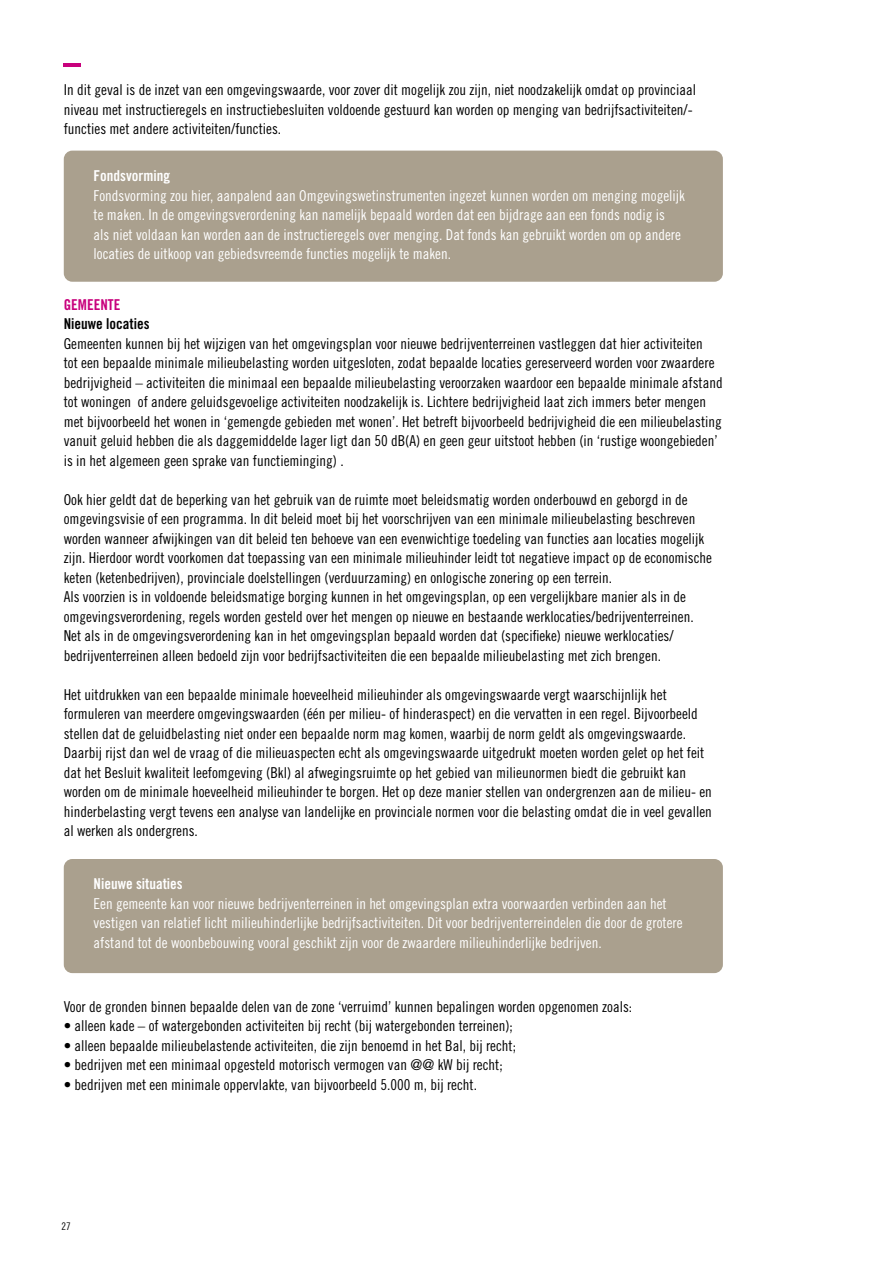
<style>
.page{position:relative;width:893px;height:1263px;background:#fff}
.page>*{position:absolute;margin:0;border:0;box-sizing:border-box;transform-origin:0 0}
.t1{font:15px/19.5px "Trade Gothic LT Std Cn 18";color:#000}
.t2{font:15px/19.5px "Trade Gothic LT Std Cn 18";color:#fff}
.t3{font:15px "Trade Gothic LT Std Bd Cn 20";color:#fff}
.t4{font:15px "Trade Gothic LT Std Bd Cn 20";color:#000}
.t5{font:15px "Trade Gothic LT Std Bd Cn 20";color:#c8007c}
.t6{font:10.5px "Trade Gothic LT Std Cn 18";color:#000}
</style>
<div class="page">
<hr style="left:64px;top:64px;width:17px;height:3px;background:#c8007c">
<div style="left:64px;top:151px;width:659px;height:131px;background:#aaa08e;border-radius:9px"></div>
<div style="left:64px;top:859px;width:659px;height:114px;background:#aaa08e;border-radius:9px"></div>
<p class="t1" style="left:64px;top:80px;width:634px">In dit geval is de inzet van een omgevingswaarde, voor zover dit mogelijk zou zijn, niet noodzakelijk omdat op provinciaal niveau met instructieregels en instructiebesluiten voldoende gestuurd kan worden op menging van bedrijfsactiviteiten/- functies met andere activiteiten/functies.</p>
<p class="t3" style="left:94px;top:167px;width:78px">Fondsvorming</p>
<p class="t2" style="left:94px;top:185px;width:593px">Fondsvorming zou hier, aanpalend aan Omgevingswetinstrumenten ingezet kunnen worden om menging mogelijk te maken. In de omgevingsverordening kan namelijk bepaald worden dat een bijdrage aan een fonds nodig is<br>als niet voldaan kan worden aan de instructieregels over menging. Dat fonds kan gebruikt worden om op andere locaties de uitkoop van gebiedsvreemde functies mogelijk te maken.</p>
<p class="t5" style="left:64px;top:295px;width:58px">GEMEENTE</p>
<p class="t4" style="left:64px;top:315px;width:87px">Nieuwe locaties</p>
<p class="t1" style="left:64px;top:333px;width:660px">Gemeenten kunnen bij het wijzigen van het omgevingsplan voor nieuwe bedrijventerreinen vastleggen dat hier activiteiten<br>tot een bepaalde minimale milieubelasting worden uitgesloten, zodat bepaalde locaties gereserveerd worden voor zwaardere bedrijvigheid – activiteiten die minimaal een bepaalde milieubelasting veroorzaken waardoor een bepaalde minimale afstand tot woningen of andere geluidsgevoelige activiteiten noodzakelijk is. Lichtere bedrijvigheid laat zich immers beter mengen met bijvoorbeeld het wonen in ‘gemengde gebieden met wonen’. Het betreft bijvoorbeeld bedrijvigheid die een milieubelasting vanuit geluid hebben die als daggemiddelde lager ligt dan 50 dB(A) en geen geur uitstoot hebben (in ‘rustige woongebieden’ is in het algemeen geen sprake van functieminging) .</p>
<p class="t1" style="left:64px;top:489px;width:650px">Ook hier geldt dat de beperking van het gebruik van de ruimte moet beleidsmatig worden onderbouwd en geborgd in de omgevingsvisie of een programma. In dit beleid moet bij het voorschrijven van een minimale milieubelasting beschreven worden wanneer afwijkingen van dit beleid ten behoeve van een evenwichtige toedeling van functies aan locaties mogelijk zijn. Hierdoor wordt voorkomen dat toepassing van een minimale milieuhinder leidt tot negatieve impact op de economische keten (ketenbedrijven), provinciale doelstellingen (verduurzaming) en onlogische zonering op een terrein.<br>Als voorzien is in voldoende beleidsmatige borging kunnen in het omgevingsplan, op een vergelijkbare manier als in de omgevingsverordening, regels worden gesteld over het mengen op nieuwe en bestaande werklocaties/bedrijventerreinen.<br>Net als in de omgevingsverordening kan in het omgevingsplan bepaald worden dat (specifieke) nieuwe werklocaties/ bedrijventerreinen alleen bedoeld zijn voor bedrijfsactiviteiten die een bepaalde milieubelasting met zich brengen.</p>
<p class="t1" style="left:64px;top:684px;width:650px">Het uitdrukken van een bepaalde minimale hoeveelheid milieuhinder als omgevingswaarde vergt waarschijnlijk het formuleren van meerdere omgevingswaarden (één per milieu- of hinderaspect) en die vervatten in een regel. Bijvoorbeeld stellen dat de geluidbelasting niet onder een bepaalde norm mag komen, waarbij de norm geldt als omgevingswaarde.<br>Daarbij rijst dan wel de vraag of die milieuaspecten echt als omgevingswaarde uitgedrukt moeten worden gelet op het feit dat het Besluit kwaliteit leefomgeving (Bkl) al afwegingsruimte op het gebied van milieunormen biedt die gebruikt kan worden om de minimale hoeveelheid milieuhinder te borgen. Het op deze manier stellen van ondergrenzen aan de milieu- en hinderbelasting vergt tevens een analyse van landelijke en provinciale normen voor die belasting omdat die in veel gevallen al werken als ondergrens.</p>
<p class="t3" style="left:94px;top:875px;width:91px">Nieuwe situaties</p>
<p class="t2" style="left:94px;top:894px;width:591px">Een gemeente kan voor nieuwe bedrijventerreinen in het omgevingsplan extra voorwaarden verbinden aan het vestigen van relatief licht milieuhinderlijke bedrijfsactiviteiten. Dit voor bedrijventerreindelen die door de grotere afstand tot de woonbebouwing vooral geschikt zijn voor de zwaardere milieuhinderlijke bedrijven.</p>
<p class="t1" style="left:64px;top:996px;width:570px">Voor de gronden binnen bepaalde delen van de zone ‘verruimd’ kunnen bepalingen worden opgenomen zoals:</p>
<p class="t1" style="left:64px;top:1016px;width:451px">• alleen kade – of watergebonden activiteiten bij recht (bij watergebonden terreinen);</p>
<p class="t1" style="left:64px;top:1035px;width:454px">• alleen bepaalde milieubelastende activiteiten, die zijn benoemd in het Bal, bij recht;</p>
<p class="t1" style="left:64px;top:1055px;width:440px">• bedrijven met een minimaal opgesteld motorisch vermogen van @@ kW bij recht;</p>
<p class="t1" style="left:64px;top:1074px;width:415px">• bedrijven met een minimale oppervlakte, van bijvoorbeeld 5.000 m, bij recht.</p>
<p class="t6" style="left:62px;top:1220px;width:11px">27</p>
</div>
